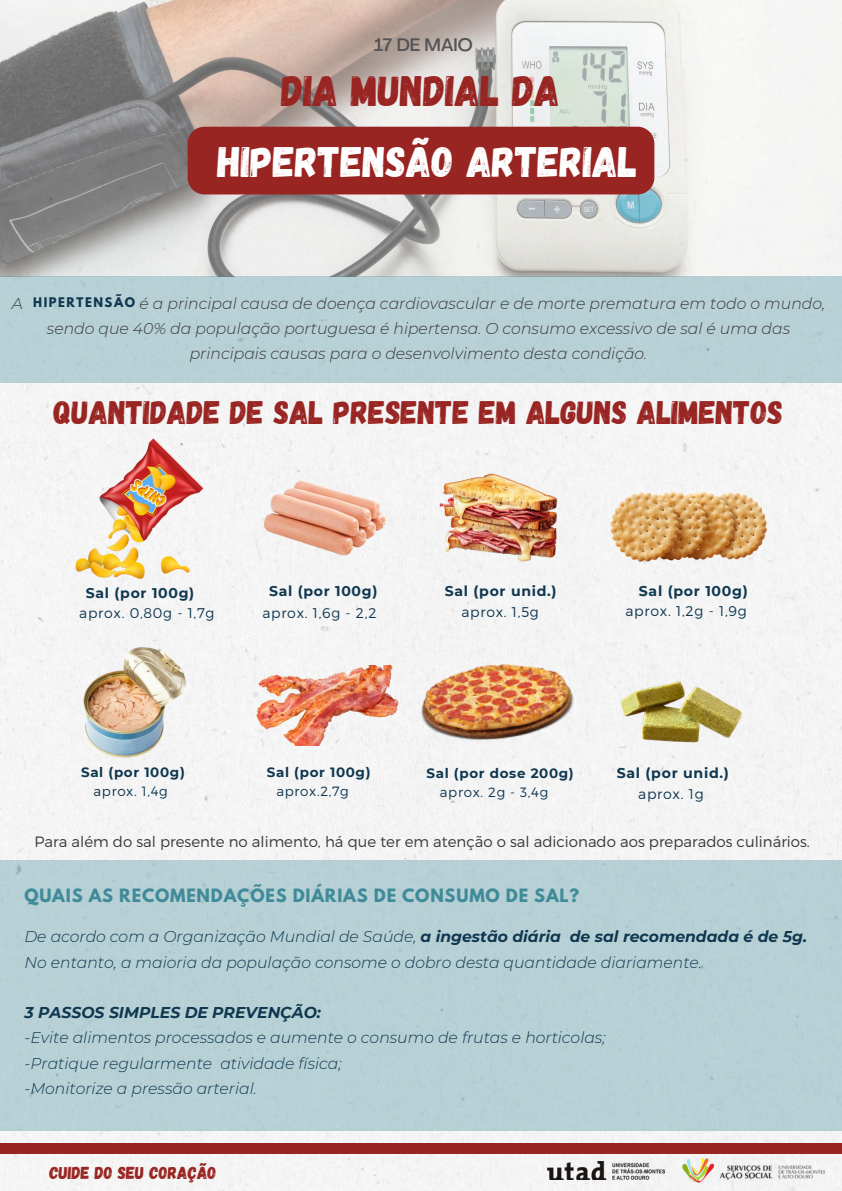
<style>
.page{position:relative;width:842px;height:1191px;background:#fff}
.page>*{position:absolute;margin:0;border:0;box-sizing:border-box;transform-origin:0 0}
.t1{font:42.6px "Gagalin";color:#fff}
.t2{font:42.6px "Gagalin";color:#992522}
.t3{font:32.6px "Gagalin";color:#992522}
.t4{font:500 17.8px "Agrandir";color:#545454}
.t5{font:17.3px "Gagalin";color:#992522}
.t6{font:700 16.3px "League Spartan";letter-spacing:.05em;color:#408b99}
.t7{font:italic 300 15.7px "Montserrat";color:#383838}
.t8{font:italic 300 15.6px/25.5px "Montserrat";color:#0f3750}
.t9{font:300 15px "Montserrat";color:#383838}
.t10{font:300 14.1px "Montserrat";letter-spacing:.05em;color:#0f3750}
.t11{font:700 14.1px "Montserrat";letter-spacing:.05em;color:#0f3750}
.t12{font:700 13.4px "Montserrat";letter-spacing:.05em;color:#0f3750}
.t13{font:300 13.4px "Montserrat";letter-spacing:.05em;color:#0f3750}
.t14{font:700 11.8px "League Spartan";letter-spacing:.13em;color:#0f3750}
.s1{font-weight:700}
</style>
<div class="page">
<div style="left:0;top:382px;width:842px;height:808px;background:#f5f5f5"></div>
<div style="left:0;top:1143px;width:842px;height:11px;background:#992522"></div>
<div style="left:0;top:859px;width:842px;height:271px;background:#b7d0d5"></div>
<img style="left:0;top:0;width:842px;height:276px">
<div style="left:0;top:276px;width:842px;height:106px;background:#b7d1d5"></div>
<div style="left:188px;top:127px;width:466px;height:67px;background:#992522;border-radius:17px"></div>
<img style="left:727px;top:1162px;width:97px;height:17px">
<img style="left:547px;top:1161px;width:118px;height:18px">
<img style="left:666px;top:1158px;width:61px;height:24px">
<img style="left:59px;top:431px;width:157px;height:157px">
<img style="left:432px;top:449px;width:138px;height:137px">
<img style="left:254px;top:466px;width:151px;height:106px">
<img style="left:600px;top:479px;width:177px;height:96px">
<img style="left:401px;top:644px;width:193px;height:113px">
<img style="left:68px;top:642px;width:124px;height:120px">
<img style="left:249px;top:665px;width:154px;height:80px">
<img style="left:609px;top:661px;width:159px;height:89px">
<p class="t4" style="left:374px;top:38px;width:100px">17 DE MAIO</p>
<h3 class="t2" style="left:282px;top:63px;width:280px">DIA MUNDIAL DA</h3>
<p class="t1" style="left:217px;top:134px;width:421px">HIPERTENSÃO ARTERIAL</p>
<h1 class="t14" style="left:33px;top:296px;width:103px">HIPERTENSÃO</h1>
<h1 class="t7" style="left:12px;top:293px;width:13px">A</h1>
<h1 class="t7" style="left:139px;top:293px;width:687px">é a principal causa de doença cardiovascular e de morte prematura em todo o mundo,</h1>
<h1 class="t7" style="left:47px;top:318px;width:745px">sendo que 40% da população portuguesa é hipertensa. O consumo excessivo de sal é uma das</h1>
<h1 class="t7" style="left:190px;top:344px;width:459px">principais causas para o desenvolvimento desta condição.</h1>
<p class="t3" style="left:54px;top:391px;width:731px">QUANTIDADE DE SAL PRESENTE EM ALGUNS ALIMENTOS</p>
<h5 class="t11" style="left:86px;top:584px;width:110px">Sal (por 100g)</h5>
<h6 class="t10" style="left:79px;top:603px;width:137px">aprox. 0,80g - 1,7g</h6>
<p class="t11" style="left:269px;top:582px;width:110px">Sal (por 100g)</p>
<p class="t10" style="left:262px;top:603px;width:116px">aprox. 1,6g - 2,2</p>
<p class="t11" style="left:445px;top:582px;width:113px">Sal (por unid.)</p>
<p class="t10" style="left:461px;top:602px;width:79px">aprox. 1,5g</p>
<p class="t11" style="left:639px;top:582px;width:110px">Sal (por 100g)</p>
<p class="t10" style="left:625px;top:601px;width:123px">aprox. 1,2g - 1,9g</p>
<h5 class="t12" style="left:81px;top:764px;width:105px">Sal (por 100g)</h5>
<h6 class="t13" style="left:93px;top:782px;width:76px">aprox. 1,4g</h6>
<h6 class="t12" style="left:267px;top:764px;width:105px">Sal (por 100g)</h6>
<h3 class="t13" style="left:276px;top:782px;width:74px">aprox.2,7g</h3>
<h6 class="t12" style="left:427px;top:765px;width:149px">Sal (por dose 200g)</h6>
<h6 class="t13" style="left:440px;top:783px;width:110px">aprox. 2g - 3,4g</h6>
<p class="t11" style="left:617px;top:764px;width:114px">Sal (por unid.)</p>
<p class="t10" style="left:638px;top:784px;width:67px">aprox. 1g</p>
<p class="t9" style="left:35px;top:832px;width:777px">Para além do sal presente no alimento, há que ter em atenção o sal adicionado aos preparados culinários.</p>
<h6 class="t6" style="left:24px;top:886px;width:556px">QUAIS AS RECOMENDAÇÕES DIÁRIAS DE CONSUMO DE SAL?</h6>
<p class="t8" style="left:24px;top:923px;width:784px">De acordo com a Organização Mundial de Saúde, <span class="s1">a ingestão diária de sal recomendada é de 5g.<br></span>No entanto, a maioria da população consome o dobro desta quantidade diariamente.</p>
<h2 class="t8" style="left:24px;top:999px;width:583px"><span class="s1">3 PASSOS SIMPLES DE PREVENÇÃO:<br></span>-Evite alimentos processados e aumente o consumo de frutas e horticolas; -Pratique regularmente atividade física;<br>-Monitorize a pressão arterial.</h2>
<p class="t5" style="left:50px;top:1161px;width:168px">CUIDE DO SEU CORAÇÃO</p>
</div>
